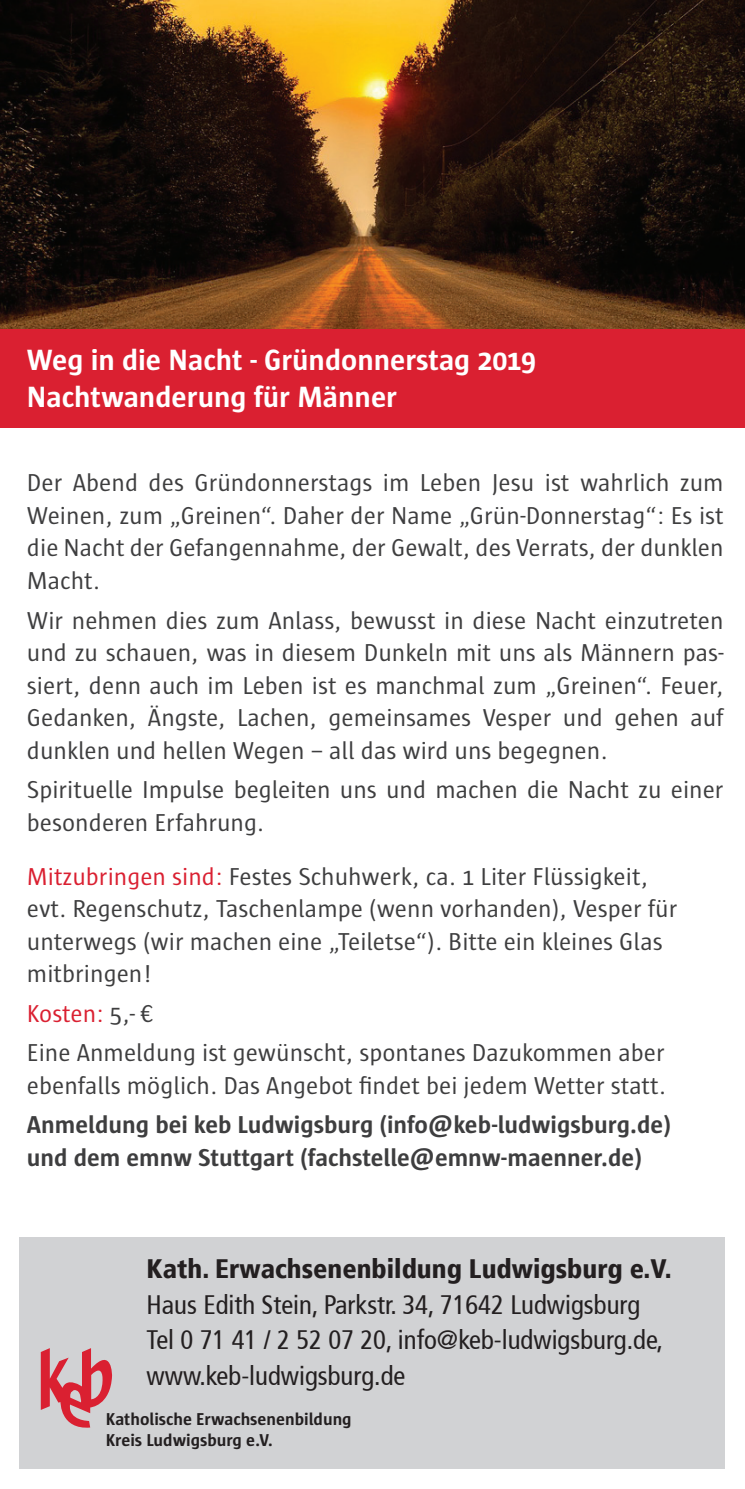
<style>
.page{position:relative;width:745px;height:1489px;background:#fff}
.page>*{position:absolute;margin:0;border:0;box-sizing:border-box;transform-origin:0 0}
.t1{font:700 30px/37.5px "Sun";color:#fff}
.t2{font:condensed 26.75px/35.5px "Frutiger";color:#231f20}
.t3{font:900 condensed 26.75px "Frutiger";color:#231f20}
.t4{font:25px/32.5px "Sun";color:#3e3e3f}
.t5{font:700 25px/32.5px "Sun";color:#3e3e3f}
.t6{font:700 17.5px/21px "Sun";color:#231f20}
.s1{color:#da2031}
</style>
<div class="page">
<div style="left:19px;top:1236px;width:706px;height:231px;background:#d1d2d4"></div>
<svg style="left:41px;top:1348px;width:71px;height:80px"></svg>
<img style="left:0;top:0;width:744px;height:330px">
<div style="left:0;top:330px;width:744px;height:98px;background:#da2031"></div>
<p class="t1" style="left:27px;top:340px;width:510px">Weg in die Nacht - Gründonnerstag 2019<br>Nachtwanderung für Männer</p>
<p class="t4" style="left:27px;top:466px;width:697px;text-align:justify">Der Abend des Gründonnerstags im Leben Jesu ist wahrlich zum Weinen, zum „Greinen“. Daher der Name „Grün-Donnerstag“: Es ist die Nacht der Gefangennahme, der Gewalt, des Verrats, der dunklen Macht.</p>
<p class="t4" style="left:27px;top:603px;width:697px;text-align:justify">Wir nehmen dies zum Anlass, bewusst in diese Nacht einzutreten und zu schauen, was in diesem Dunkeln mit uns als Männern pas&shy;siert, denn auch im Leben ist es manchmal zum „Greinen“. Feuer, Gedanken, Ängste, Lachen, gemeinsames Vesper und gehen auf dunklen und hellen Wegen – all das wird uns begegnen.</p>
<p class="t4" style="left:27px;top:773px;width:697px">Spirituelle Impulse begleiten uns und machen die Nacht zu einer besonderen Erfahrung.</p>
<p class="t4" style="left:27px;top:859px;width:651px"><span class="s1">Mitzubringen sind:</span> Festes Schuhwerk, ca. 1 Liter Flüssigkeit, evt. Regenschutz, Taschenlampe (wenn vorhanden), Vesper für unterwegs (wir machen eine „Teiletse“). Bitte ein kleines Glas mitbringen!</p>
<p class="t4" style="left:27px;top:993px;width:638px;line-height:39.5px"><span class="s1">Kosten:</span> 5,- €<br>Eine Anmeldung ist gewünscht, spontanes Dazukommen aber</p>
<p class="t4" style="left:27px;top:1068px;width:640px">ebenfalls möglich. Das Angebot findet bei jedem Wetter statt.</p>
<p class="t5" style="left:27px;top:1108px;width:645px">Anmeldung bei keb Ludwigsburg (info@keb-ludwigsburg.de) und dem emnw Stuttgart (fachstelle@emnw-maenner.de)</p>
<p class="t3" style="left:146px;top:1252px;width:526px">Kath. Erwachsenenbildung Ludwigsburg e.V.</p>
<p class="t2" style="left:146px;top:1286px;width:518px">Haus Edith Stein, Parkstr. 34, 71642 Ludwigsburg<br>Tel 0 71 41 / 2 52 07 20, info@keb-ludwigsburg.de, www.keb-ludwigsburg.de</p>
<p class="t6" style="left:106px;top:1408px;width:247px">Katholische Erwachsenenbildung<br>Kreis Ludwigsburg e.V.</p>
</div>
